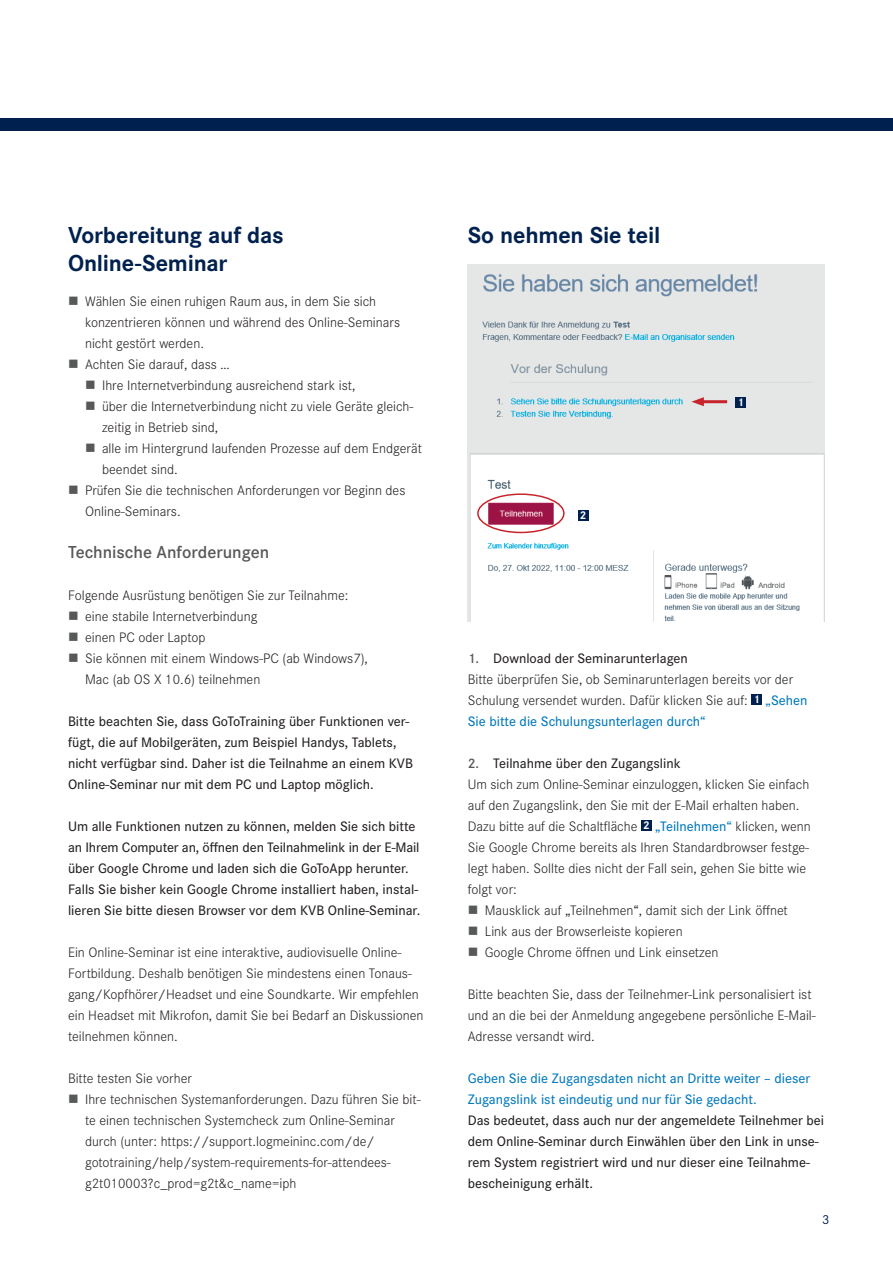
<style>
.page{position:relative;width:893px;height:1263px;background:#fff}
.page>*{position:absolute;margin:0;border:0;box-sizing:border-box;transform-origin:0 0}
.t1{font:700 24px/28.5px "Corporate S";letter-spacing:-.01em;color:#00214f}
.t2{font:600 18px "Corporate S";color:#57585a}
.t3{font:300 14.25px/21px "Corporate S";color:#231f20}
.t4{font:500 14.25px/21px "Corporate S";color:#231f20}
.t5{font:500 14.25px/21px "Corporate S";color:#0078bd}
.t6{font:13.5px "Corporate S";color:#00214f}
.t7{font:700 11.7px "Corporate S";color:#fff}
.s1{font-weight:600;color:#57585a}
.s2{font-weight:500}
.s3{font-weight:700;font-size:11.7px;color:#fff}
.s4{font-weight:500;color:#0078bd}
</style>
<div class="page">
<div style="left:0;top:118px;width:893px;height:13px;background:#00214f"></div>
<img style="left:468px;top:265px;width:357px;height:357px">
<div style="left:736px;top:397px;width:10px;height:10px;background:#00214f"></div>
<div style="left:578px;top:510px;width:10px;height:11px;background:#00214f"></div>
<hr style="left:700px;top:400px;width:27px;height:3px;background:#c8242b">
<svg style="left:691px;top:397px;width:13px;height:9px"></svg>
<div style="left:477px;top:493px;width:88px;height:40px;border:2px solid #c8242b;border-radius:50%"></div>
<div style="left:751px;top:694px;width:11px;height:11px;background:#00214f"></div>
<div style="left:641px;top:820px;width:11px;height:11px;background:#00214f"></div>
<h1 class="t1" style="left:68px;top:220px;width:217px">Vorbereitung auf das<br>Online-Seminar</h1>
<p class="t3" style="left:85px;top:290px;width:293px">Wählen Sie einen ruhigen Raum aus, in dem Sie sich</p>
<p class="t3" style="left:85px;top:311px;width:317px">konzentrieren können und während des Online-Seminars</p>
<p class="t3" style="left:85px;top:332px;width:120px">nicht gestört werden.</p>
<p class="t3" style="left:85px;top:353px;width:146px">Achten Sie darauf, dass …</p>
<p class="t3" style="left:102px;top:374px;width:255px">Ihre Internetverbindung ausreichend stark ist,</p>
<p class="t3" style="left:102px;top:395px;width:313px">über die Internetverbindung nicht zu viele Geräte gleich-</p>
<p class="t3" style="left:102px;top:416px;width:117px">zeitig in Betrieb sind,</p>
<p class="t3" style="left:102px;top:437px;width:321px">alle im Hintergrund laufenden Prozesse auf dem Endgerät</p>
<p class="t3" style="left:102px;top:458px;width:77px">beendet sind.</p>
<p class="t3" style="left:85px;top:479px;width:322px">Prüfen Sie die technischen Anforderungen vor Beginn des</p>
<p class="t3" style="left:85px;top:500px;width:97px">Online-Seminars.</p>
<p class="t2" style="left:68px;top:540px;width:203px">Technische Anforderungen</p>
<p class="t3" style="left:85px;top:584px;width:284px;text-indent:-17px">Folgende Ausrüstung benötigen Sie zur Teilnahme: eine stabile Internetverbindung<br>einen PC oder Laptop<br>Sie können mit einem Windows-PC (ab Windows7), Mac (ab OS X 10.6) teilnehmen</p>
<p class="t4" style="left:68px;top:710px;width:346px">Bitte beachten Sie, dass GoToTraining über Funktionen ver&shy;fügt, die auf Mobilgeräten, zum Beispiel Handys, Tablets, nicht verfügbar sind. Daher ist die Teilnahme an einem KVB Online-Seminar nur mit dem PC und Laptop möglich.</p>
<p class="t4" style="left:68px;top:815px;width:354px">Um alle Funktionen nutzen zu können, melden Sie sich bitte an Ihrem Computer an, öffnen den Teilnahmelink in der E-Mail über Google Chrome und laden sich die GoToApp herunter.<br>Falls Sie bisher kein Google Chrome installiert haben, instal&shy;lieren Sie bitte diesen Browser vor dem KVB Online-Seminar.</p>
<p class="t3" style="left:68px;top:941px;width:357px">Ein Online-Seminar ist eine interaktive, audiovisuelle Online-Fortbildung. Deshalb benötigen Sie mindestens einen Tonaus&shy;gang/Kopfhörer/Headset und eine Soundkarte. Wir empfehlen ein Headset mit Mikrofon, damit Sie bei Bedarf an Diskussionen teilnehmen können.</p>
<p class="t3" style="left:85px;top:1067px;width:337px;text-indent:-17px">Bitte testen Sie vorher<br>Ihre technischen Systemanforderungen. Dazu führen Sie bit&shy;te einen technischen Systemcheck zum Online-Seminar durch (unter: https://support.logmeininc.com/de/ gototraining/help/system-requirements-for-attendees&shy;g2t010003?c_prod=g2t&amp;c_name=iph</p>
<h1 class="t1" style="left:468px;top:220px;width:194px">So nehmen Sie teil</h1>
<p class="t7" style="left:580px;top:507px;width:8px">2</p>
<p class="t7" style="left:738px;top:394px;width:8px">1</p>
<p class="t3" style="left:468px;top:647px;width:341px"><span class="s1">1.</span> <span class="s2">Download der Seminarunterlagen<br></span>Bitte überprüfen Sie, ob Seminarunterlagen bereits vor der Schulung versendet wurden. Dafür klicken Sie auf: <span class="s3">1</span> <span class="s4">„Sehen Sie bitte die Schulungsunterlagen durch“</span></p>
<p class="t4" style="left:468px;top:752px;width:214px"><span class="s1">2.</span> Teilnahme über den Zugangslink</p>
<p class="t3" style="left:468px;top:773px;width:343px">Um sich zum Online-Seminar einzuloggen, klicken Sie einfach</p>
<p class="t3" style="left:468px;top:794px;width:333px">auf den Zugangslink, den Sie mit der E-Mail erhalten haben.</p>
<p class="t3" style="left:468px;top:815px;width:345px">Dazu bitte auf die Schaltfläche <span class="s3">2</span> <span class="s4">„Teilnehmen“</span> klicken, wenn</p>
<p class="t3" style="left:468px;top:836px;width:343px">Sie Google Chrome bereits als Ihren Standardbrowser festge-</p>
<p class="t3" style="left:468px;top:857px;width:340px">legt haben. Sollte dies nicht der Fall sein, gehen Sie bitte wie</p>
<p class="t3" style="left:468px;top:878px;width:51px">folgt vor:</p>
<p class="t3" style="left:485px;top:899px;width:305px">Mausklick auf „Teilnehmen“, damit sich der Link öffnet</p>
<p class="t3" style="left:485px;top:920px;width:199px">Link aus der Browserleiste kopieren</p>
<p class="t3" style="left:485px;top:941px;width:235px">Google Chrome öffnen und Link einsetzen</p>
<p class="t3" style="left:468px;top:983px;width:350px">Bitte beachten Sie, dass der Teilnehmer-Link personalisiert ist und an die bei der Anmeldung angegebene persönliche E-Mail-<br>Adresse versandt wird.</p>
<p class="t5" style="left:468px;top:1067px;width:344px">Geben Sie die Zugangsdaten nicht an Dritte weiter – dieser<br>Zugangslink ist eindeutig und nur für Sie gedacht.</p>
<p class="t4" style="left:468px;top:1109px;width:358px">Das bedeutet, dass auch nur der angemeldete Teilnehmer bei dem Online-Seminar durch Einwählen über den Link in unse&shy;rem System registriert wird und nur dieser eine Teilnahme&shy;bescheinigung erhält.</p>
<p class="t6" style="left:822px;top:1210px;width:9px">3</p>
</div>
